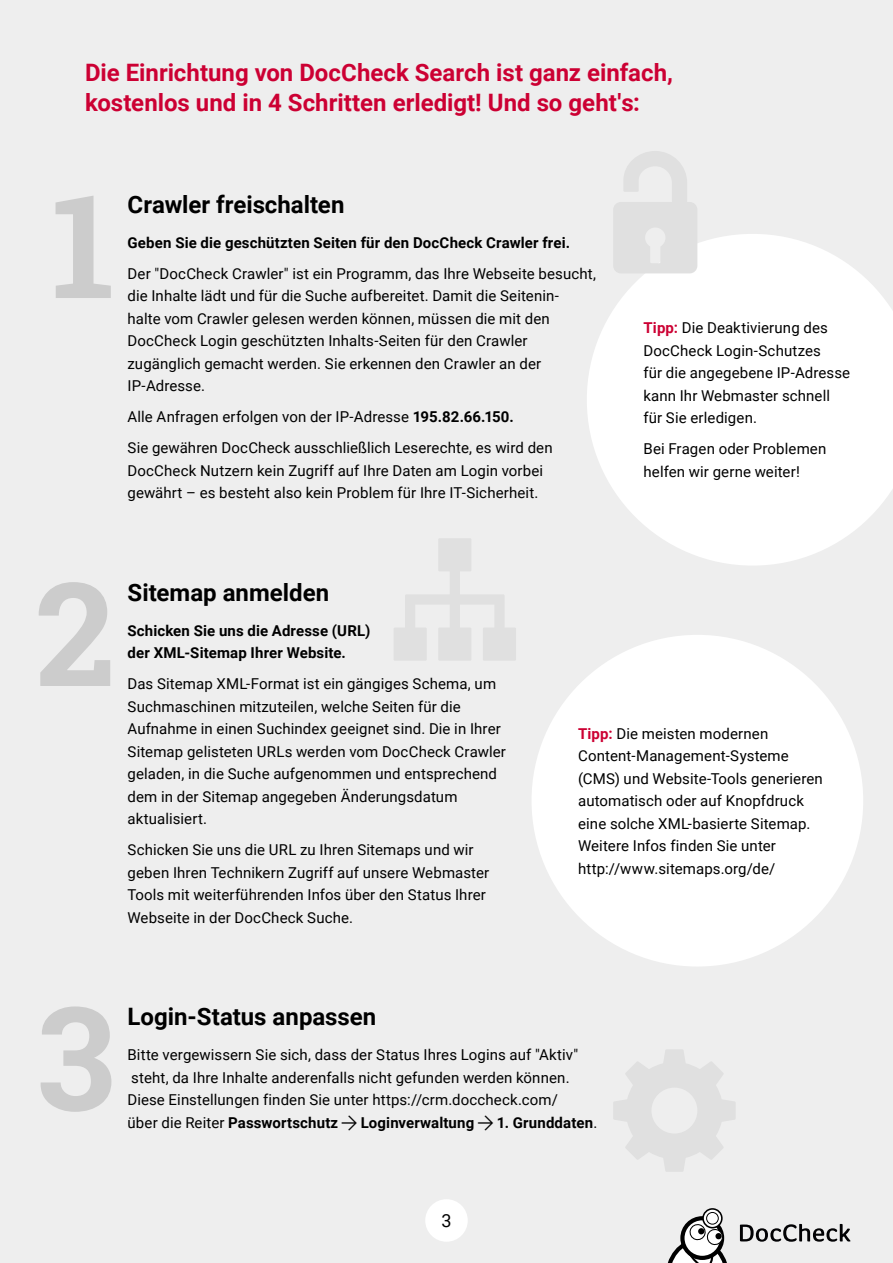
<style>
.page{position:relative;width:893px;height:1263px;background:#eee}
.page>*{position:absolute;margin:0;border:0;box-sizing:border-box;transform-origin:0 0}
.t1{font:700 144px "Roboto Slab";color:#ccc}
.t2{font:700 24px/30px "Roboto";color:#c03}
.t3{font:700 24px "Roboto";color:#000}
.t4{font:18px "Roboto";color:#000}
.t5{font:15px/22.5px "Roboto";letter-spacing:.01em;color:#000}
.t6{font:700 15px/22.5px "Roboto";letter-spacing:.01em;color:#000}
.s1{font-weight:700}
.s2{font-weight:700;color:#c03}
.s3{font-weight:400}
</style>
<div class="page">
<svg style="left:740px;top:1224px;width:110px;height:18px"></svg>
<svg style="left:682px;top:1218px;width:40px;height:40px"></svg>
<div style="left:680px;top:1216px;width:44px;height:44px;border:4px solid #000;border-radius:50%"></div>
<svg style="left:703px;top:1209px;width:19px;height:19px"></svg>
<div style="left:702px;top:1208px;width:21px;height:20px;border:2px solid #000;border-radius:50%"></div>
<div style="left:707px;top:1212px;width:11px;height:12px;background:#fff;border-radius:50%"></div>
<div style="left:706px;top:1212px;width:13px;height:12px;border:1px solid #000;border-radius:50%"></div>
<svg style="left:667px;top:1224px;width:60px;height:39px"></svg>
<svg style="left:587px;top:234px;width:306px;height:331px;fill:#fff"></svg>
<div style="left:531px;top:635px;width:332px;height:331px;background:#fff;border-radius:50%"></div>
<svg style="left:394px;top:538px;width:122px;height:122px"></svg>
<svg style="left:613px;top:151px;width:84px;height:122px"></svg>
<svg style="left:613px;top:1050px;width:122px;height:122px"></svg>
<div style="left:425px;top:1199px;width:43px;height:43px;background:#fff;border-radius:50%"></div>
<h2 class="t2" style="left:85px;top:56px;width:589px">Die Einrichtung von DocCheck Search ist ganz einfach, kostenlos und in 4 Schritten erledigt! Und so geht's:</h2>
<h1 class="t1" style="left:51px;top:147px;width:65px">1</h1>
<h2 class="t3" style="left:128px;top:187px;width:218px">Crawler freischalten</h2>
<p class="t6" style="left:128px;top:231px;width:444px">Geben Sie die geschützten Seiten für den DocCheck Crawler frei.</p>
<p class="t5" style="left:128px;top:262px;width:470px">Der "DocCheck Crawler" ist ein Programm, das Ihre Webseite besucht, die Inhalte lädt und für die Suche aufbereitet. Damit die Seitenin-<br>halte vom Crawler gelesen werden können, müssen die mit den DocCheck Login geschützten Inhalts-Seiten für den Crawler zugänglich gemacht werden. Sie erkennen den Crawler an der IP-Adresse.</p>
<p class="t5" style="left:128px;top:401px;width:427px;line-height:31px">Alle Anfragen erfolgen von der IP-Adresse <span class="s1">195.82.66.150.<br></span>Sie gewähren DocCheck ausschließlich Leserechte, es wird den</p>
<p class="t5" style="left:128px;top:459px;width:417px">DocCheck Nutzern kein Zugriff auf Ihre Daten am Login vorbei gewährt – es besteht also kein Problem für Ihre IT-Sicherheit.</p>
<p class="t5" style="left:643px;top:316px;width:208px"><span class="s2">Tipp:</span> Die Deaktivierung des<br>DocCheck Login-Schutzes<br>für die angegebene IP-Adresse kann Ihr Webmaster schnell für Sie erledigen.</p>
<p class="t5" style="left:643px;top:437px;width:184px">Bei Fragen oder Problemen helfen wir gerne weiter!</p>
<h1 class="t1" style="left:35px;top:535px;width:81px">2</h1>
<h2 class="t3" style="left:128px;top:575px;width:203px">Sitemap anmelden</h2>
<p class="t6" style="left:128px;top:619px;width:244px">Schicken Sie uns die Adresse (URL) der XML-Sitemap Ihrer Website.</p>
<p class="t5" style="left:128px;top:672px;width:380px">Das Sitemap XML-Format ist ein gängiges Schema, um Suchmaschinen mitzuteilen, welche Seiten für die Aufnahme in einen Suchindex geeignet sind. Die in Ihrer Sitemap gelisteten URLs werden vom DocCheck Crawler geladen, in die Suche aufgenommen und entsprechend dem in der Sitemap angegeben Änderungsdatum aktualisiert.</p>
<p class="t5" style="left:128px;top:838px;width:363px">Schicken Sie uns die URL zu Ihren Sitemaps und wir geben Ihren Technikern Zugriff auf unsere Webmaster Tools mit weiterführenden Infos über den Status Ihrer Webseite in der DocCheck Suche.</p>
<p class="t5" style="left:578px;top:721px;width:246px"><span class="s2">Tipp:</span> Die meisten modernen<br>Content-Management-Systeme (CMS) und Website-Tools generieren automatisch oder auf Knopfdruck eine solche XML-basierte Sitemap.<br>Weitere Infos finden Sie unter http://www.sitemaps.org/de/</p>
<h1 class="t1" style="left:37px;top:959px;width:80px">3</h1>
<h2 class="t3" style="left:128px;top:1000px;width:250px">Login-Status anpassen</h2>
<p class="t5" style="left:128px;top:1043px;width:452px">Bitte vergewissern Sie sich, dass der Status Ihres Logins auf "Aktiv" steht, da Ihre Inhalte anderenfalls nicht gefunden werden können.<br>Diese Einstellungen finden Sie unter https://crm.doccheck.com/</p>
<p class="t6" style="left:128px;top:1111px;width:212px"><span class="s3">über die Reiter</span> Passwortschutz</p>
<p class="t6" style="left:361px;top:1111px;width:115px">Loginverwaltung</p>
<p class="t6" style="left:497px;top:1111px;width:102px">1. Grunddaten<span class="s3">.</span></p>
<p class="t4" style="left:441px;top:1208px;width:12px">3</p>
</div>
